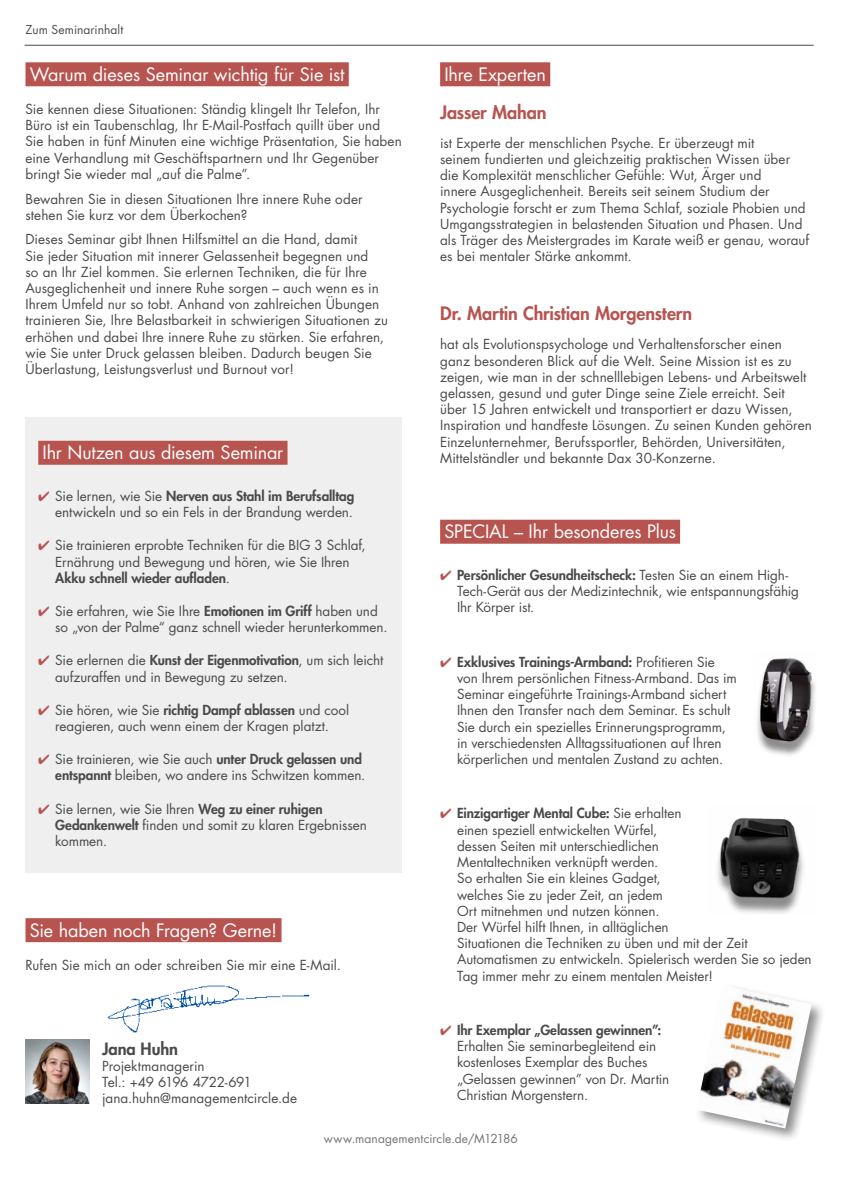
<style>
.page{position:relative;width:842px;height:1178px;background:#fff}
.page>*{position:absolute;margin:0;border:0;box-sizing:border-box;transform-origin:0 0}
.t1{font:18px "Futura Std";letter-spacing:-.01em;color:#fff}
.t2{font:800 18px "Futura Std";letter-spacing:-.005em;color:#b85450}
.t3{font:800 16.5px "Futura Std";letter-spacing:-.005em;color:#4a4a49}
.t4{font:13.5px/16.2px "Futura Std";color:#4a4a49}
.t5{font:12px "Futura Std";letter-spacing:.01em;color:#757474}
.t6{font:12px "Futura Std";letter-spacing:.005em;color:#4a4a49}
.s1{color:#b85450}
.s2{font-weight:800}
</style>
<div class="page">
<hr style="left:25px;top:45px;width:789px;height:1px;background:#4a4a49">
<div style="left:26px;top:918px;width:255px;height:24px;background:#b85450"></div>
<div style="left:440px;top:520px;width:240px;height:24px;background:#b85450"></div>
<div style="left:26px;top:62px;width:323px;height:24px;background:#b85450"></div>
<div style="left:440px;top:62px;width:110px;height:24px;background:#b85450"></div>
<div style="left:26px;top:417px;width:376px;height:456px;background:#efefef"></div>
<div style="left:38px;top:441px;width:250px;height:24px;background:#b85450"></div>
<img style="left:26px;top:1039px;width:63px;height:64px">
<img style="left:107px;top:985px;width:203px;height:48px">
<div style="left:694px;top:983px;width:132px;height:160px;background:#000;opacity:.45"></div>
<img style="left:696px;top:985px;width:116px;height:143px">
<div style="left:755px;top:662px;width:63px;height:95px;background:#000;opacity:.45"></div>
<img style="left:755px;top:658px;width:61px;height:89px">
<img style="left:717px;top:817px;width:87px;height:96px">
<p class="t6" style="left:26px;top:22px;width:99px">Zum Seminarinhalt</p>
<h1 class="t1" style="left:30px;top:63px;width:316px">Warum dieses Seminar wichtig für Sie ist</h1>
<p class="t4" style="left:26px;top:101px;width:378px">Sie kennen diese Situationen: Ständig klingelt Ihr Telefon, Ihr Büro ist ein Taubenschlag, Ihr E-Mail-Postfach quillt über und<br>Sie haben in fünf Minuten eine wichtige Präsentation, Sie haben eine Verhandlung mit Geschäftspartnern und Ihr Gegenüber bringt Sie wieder mal „auf die Palme”.</p>
<p class="t4" style="left:26px;top:191px;width:339px">Bewahren Sie in diesen Situationen Ihre innere Ruhe oder stehen Sie kurz vor dem Überkochen?</p>
<p class="t4" style="left:26px;top:231px;width:364px">Dieses Seminar gibt Ihnen Hilfsmittel an die Hand, damit<br>Sie jeder Situation mit innerer Gelassenheit begegnen und<br>so an Ihr Ziel kommen. Sie erlernen Techniken, die für Ihre Ausgeglichenheit und innere Ruhe sorgen – auch wenn es in Ihrem Umfeld nur so tobt. Anhand von zahlreichen Übungen trainieren Sie, Ihre Belastbarkeit in schwierigen Situationen zu erhöhen und dabei Ihre innere Ruhe zu stärken. Sie erfahren, wie Sie unter Druck gelassen bleiben. Dadurch beugen Sie Überlastung, Leistungsverlust und Burnout vor!</p>
<h1 class="t1" style="left:43px;top:441px;width:242px">Ihr Nutzen aus diesem Seminar</h1>
<p class="t4" style="left:38px;top:488px;width:318px;text-align:right"><span class="s1">✔</span> Sie lernen, wie Sie <span class="s2">Nerven aus Stahl im Berufsalltag </span>entwickeln und so ein Fels in der Brandung werden.</p>
<p class="t4" style="left:55px;top:537px;width:312px;text-indent:-17px"><span class="s1">✔</span> Sie trainieren erprobte Techniken für die BIG 3 Schlaf,<br>Ernährung und Bewegung und hören, wie Sie Ihren<br><span class="s2">Akku schnell wieder aufladen</span>.</p>
<p class="t4" style="left:55px;top:603px;width:334px;text-indent:-17px"><span class="s1">✔</span> Sie erfahren, wie Sie Ihre <span class="s2">Emotionen im Griff</span> haben und so „von der Palme“ ganz schnell wieder herunterkommen.</p>
<p class="t4" style="left:55px;top:652px;width:330px;text-indent:-17px"><span class="s1">✔</span> Sie erlernen die <span class="s2">Kunst der Eigenmotivation</span>, um sich leicht aufzuraffen und in Bewegung zu setzen.</p>
<p class="t4" style="left:38px;top:702px;width:312px;text-align:center"><span class="s1">✔</span> Sie hören, wie Sie <span class="s2">richtig Dampf ablassen</span> und cool reagieren, auch wenn einem der Kragen platzt.</p>
<p class="t4" style="left:38px;top:751px;width:329px;text-align:right"><span class="s1">✔</span> Sie trainieren, wie Sie auch <span class="s2">unter Druck gelassen und entspannt</span> bleiben, wo andere ins Schwitzen kommen.</p>
<p class="t4" style="left:55px;top:801px;width:313px;text-indent:-17px"><span class="s1">✔</span> Sie lernen, wie Sie Ihren <span class="s2">Weg zu einer ruhigen<br>Gedankenwelt</span> finden und somit zu klaren Ergebnissen kommen.</p>
<h1 class="t1" style="left:30px;top:918px;width:249px">Sie haben noch Fragen? Gerne!</h1>
<p class="t4" style="left:26px;top:957px;width:317px">Rufen Sie mich an oder schreiben Sie mir eine E-Mail.</p>
<p class="t3" style="left:102px;top:1038px;width:78px">Jana Huhn</p>
<p class="t4" style="left:102px;top:1058px;width:197px">Projektmanagerin<br>Tel.: +49 6196 4722-691 jana.huhn@managementcircle.de</p>
<h1 class="t1" style="left:444px;top:63px;width:103px">Ihre Experten</h1>
<h1 class="t2" style="left:440px;top:101px;width:108px">Jasser Mahan</h1>
<p class="t4" style="left:440px;top:135px;width:371px">ist Experte der menschlichen Psyche. Er überzeugt mit<br>seinem fundierten und gleichzeitig praktischen Wissen über die Komplexität menschlicher Gefühle: Wut, Ärger und<br>innere Ausgeglichenheit. Bereits seit seinem Studium der Psychologie forscht er zum Thema Schlaf, soziale Phobien und Umgangsstrategien in belastenden Situation und Phasen. Und als Träger des Meistergrades im Karate weiß er genau, worauf es bei mentaler Stärke ankommt.</p>
<h1 class="t2" style="left:440px;top:302px;width:254px">Dr. Martin Christian Morgenstern</h1>
<p class="t4" style="left:440px;top:336px;width:373px">hat als Evolutionspsychologe und Verhaltensforscher einen ganz besonderen Blick auf die Welt. Seine Mission ist es zu zeigen, wie man in der schnelllebigen Lebens- und Arbeitswelt gelassen, gesund und guter Dinge seine Ziele erreicht. Seit über 15 Jahren entwickelt und transportiert er dazu Wissen, Inspiration und handfeste Lösungen. Zu seinen Kunden gehören Einzelunternehmer, Berufssportler, Behörden, Universitäten, Mittelständler und bekannte Dax 30-Konzerne.</p>
<h1 class="t1" style="left:444px;top:520px;width:233px">SPECIAL – Ihr besonderes Plus</h1>
<p class="t4" style="left:457px;top:567px;width:343px;text-indent:-17px"><span class="s1">✔</span> <span class="s2">Persönlicher Gesundheitscheck:</span> Testen Sie an einem High-<br>Tech-Gerät aus der Medizintechnik, wie entspannungsfähig<br>Ihr Körper ist.</p>
<p class="t4" style="left:457px;top:654px;width:281px;text-indent:-17px"><span class="s1">✔</span> <span class="s2">Exklusives Trainings-Armband:</span> Profitieren Sie von Ihrem persönlichen Fitness-Armband. Das im Seminar eingeführte Trainings-Armband sichert Ihnen den Transfer nach dem Seminar. Es schult Sie durch ein spezielles Erinnerungsprogramm, in verschiedensten Alltagssituationen auf Ihren körperlichen und mentalen Zustand zu achten.</p>
<p class="t4" style="left:457px;top:805px;width:356px;text-indent:-17px"><span class="s1">✔</span> <span class="s2">Einzigartiger Mental Cube:</span> Sie erhalten<br>einen speziell entwickelten Würfel,<br>dessen Seiten mit unterschiedlichen<br>Mentaltechniken verknüpft werden.<br>So erhalten Sie ein kleines Gadget,<br>welches Sie zu jeder Zeit, an jedem<br>Ort mitnehmen und nutzen können.<br>Der Würfel hilft Ihnen, in alltäglichen<br>Situationen die Techniken zu üben und mit der Zeit Automatismen zu entwickeln. Spielerisch werden Sie so jeden Tag immer mehr zu einem mentalen Meister!</p>
<p class="t4" style="left:457px;top:1022px;width:214px;text-indent:-17px"><span class="s1">✔</span> <span class="s2">Ihr Exemplar „Gelassen gewinnen”:<br></span>Erhalten Sie seminarbegleitend ein kostenloses Exemplar des Buches „Gelassen gewinnen” von Dr. Martin Christian Morgenstern.</p>
<p class="t5" style="left:324px;top:1131px;width:196px">www.managementcircle.de/M12186</p>
</div>
